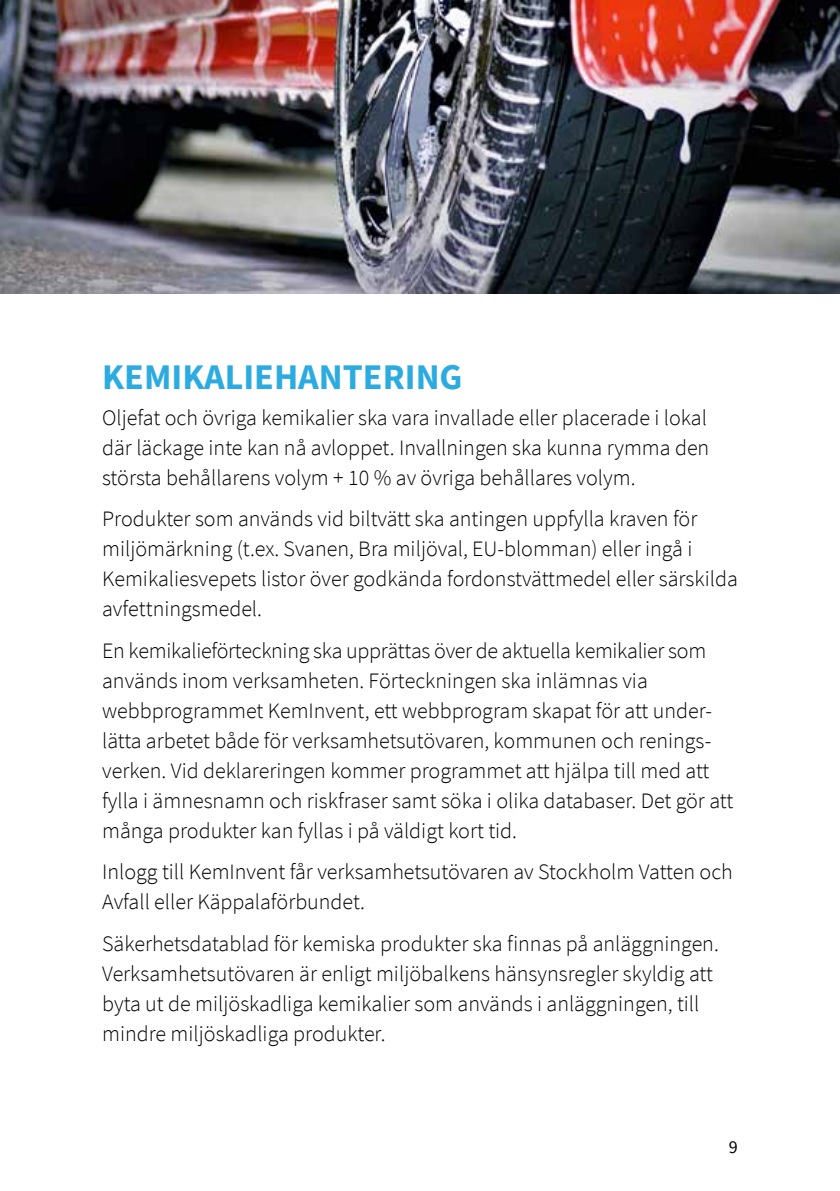
<style>
.page{position:relative;width:840px;height:1191px;background:#fff}
.page>*{position:absolute;margin:0;border:0;box-sizing:border-box;transform-origin:0 0}
.t1{font:700 36px "Source Sans Pro";color:#2cabe1}
.t2{font:300 22px/30px "Source Sans Pro";color:#000}
.t3{font:18px "Source Sans Pro";color:#000}
</style>
<div class="page">
<img style="left:0;top:0;width:839px;height:293px">
<h1 class="t1" style="left:102px;top:352px;width:362px">KEMIKALIEHANTERING</h1>
<p class="t2" style="left:102px;top:402px;width:608px;text-align:justify">Oljefat och övriga kemikalier ska vara invallade eller placerade i lokal där läckage inte kan nå avloppet. Invallningen ska kunna rymma den största behållarens volym + 10 % av övriga behållares volym.</p>
<p class="t2" style="left:102px;top:504px;width:636px">Produkter som används vid biltvätt ska antingen uppfylla kraven för miljömärkning (t.ex. Svanen, Bra miljöval, EU-blomman) eller ingå i Kemikaliesvepets listor över godkända fordonstvättmedel eller särskilda avfettningsmedel.</p>
<p class="t2" style="left:102px;top:635px;width:632px">En kemikalieförteckning ska upprättas över de aktuella kemikalier som används inom verksamheten. Förteckningen ska inlämnas via webbprogrammet KemInvent, ett webbprogram skapat för att under&shy;lätta arbetet både för verksamhetsutövaren, kommunen och renings&shy;verken. Vid deklareringen kommer programmet att hjälpa till med att fylla i ämnesnamn och riskfraser samt söka i olika databaser. Det gör att många produkter kan fyllas i på väldigt kort tid.</p>
<p class="t2" style="left:102px;top:857px;width:632px">Inlogg till KemInvent får verksamhetsutövaren av Stockholm Vatten och<br>Avfall eller Käppalaförbundet.</p>
<p class="t2" style="left:102px;top:928px;width:618px">Säkerhetsdatablad för kemiska produkter ska finnas på anläggningen.<br>Verksamhetsutövaren är enligt miljöbalkens hänsynsregler skyldig att byta ut de miljöskadliga kemikalier som används i anläggningen, till mindre miljöskadliga produkter.</p>
<p class="t3" style="left:728px;top:1135px;width:10px">9</p>
</div>
